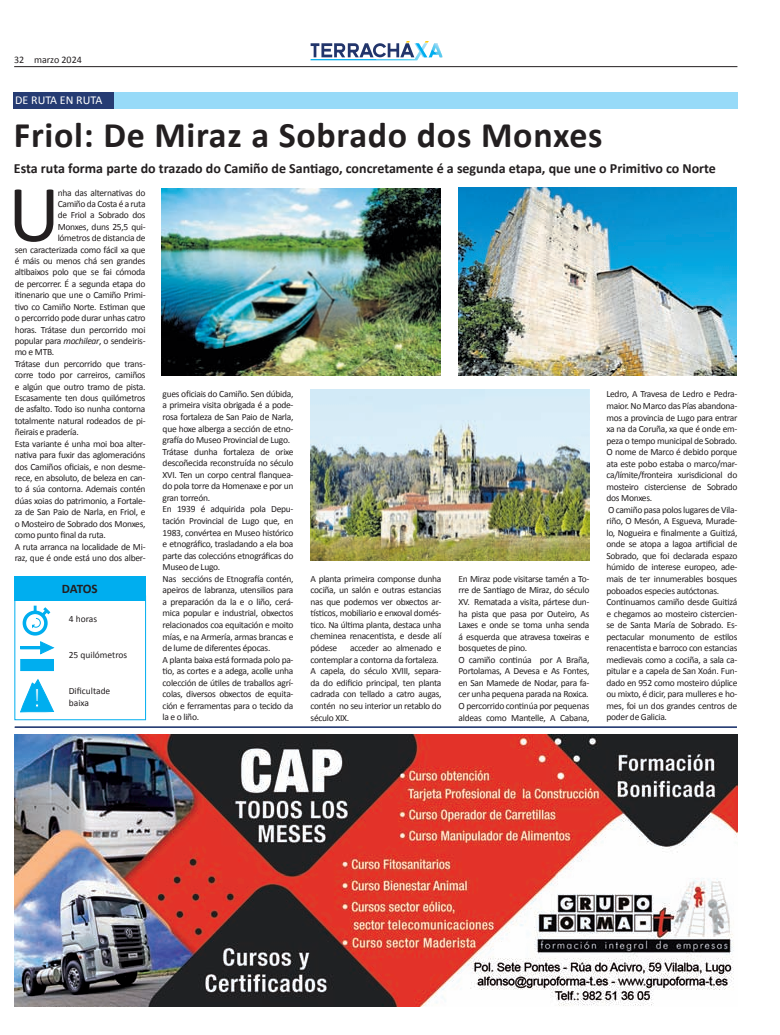
<style>
.page{position:relative;width:780px;height:1035px;background:#fff}
.page>*{position:absolute;margin:0;border:0;box-sizing:border-box;transform-origin:0 0}
.t1{font:81.3px "Calibri";color:#231f20}
.t2{font:700 36px "Calibri";letter-spacing:.02em;color:#231f20}
.t3{font:700 14px "Calibri";color:#231f20}
.t4{font:700 13px "Calibri";letter-spacing:-.025em;color:#231f20}
.t5{font:12px "Calibri";color:#fff}
.t6{font:10px "Calibri";color:#231f20}
.t7{font:9.5px/11.6px "Calibri";letter-spacing:-.03em;color:#231f20}
.t8{font:9.5px/12px "Calibri";color:#231f20}
.s1{font-style:italic}
</style>
<div class="page">
<hr style="left:14px;top:66px;width:723px;height:1px;background:#231f20">
<svg style="left:310px;top:41px;width:132px;height:19px"></svg>
<img style="left:14px;top:734px;width:723px;height:272px">
<hr style="left:15px;top:726px;width:722px;height:1px;background:#253b73">
<div style="left:14px;top:92px;width:723px;height:16px;background:#97daf8"></div>
<div style="left:14px;top:92px;width:100px;height:16px;background:#253b73"></div>
<div style="left:15px;top:576px;width:131px;height:24px;background:#00aeef"></div>
<div style="left:21px;top:659px;width:32px;height:11px;background:#00aeef"></div>
<div style="left:20px;top:659px;width:34px;height:12px;border:1px solid #00aeef"></div>
<div style="left:20px;top:646px;width:22px;height:3px;border:1px solid #00aeef"></div>
<svg style="left:39px;top:641px;width:16px;height:14px"></svg>
<div style="left:23px;top:610px;width:25px;height:25px;border:4px solid #00aeef;border-radius:50%"></div>
<svg style="left:31px;top:606px;width:20px;height:23px"></svg>
<svg style="left:20px;top:679px;width:35px;height:34px"></svg>
<div style="left:14px;top:595px;width:132px;height:125px;border:1px solid #00aeef"></div>
<img style="left:458px;top:187px;width:278px;height:189px">
<img style="left:310px;top:390px;width:279px;height:170px">
<img style="left:162px;top:189px;width:278px;height:187px">
<p class="t6" style="left:14px;top:54px;width:69px">32 marzo 2024</p>
<p class="t5" style="left:15px;top:93px;width:89px">DE RUTA EN RUTA</p>
<h2 class="t2" style="left:14px;top:113px;width:590px">Friol: De Miraz a Sobrado dos Monxes</h2>
<h3 class="t3" style="left:14px;top:159px;width:703px">Esta ruta forma parte do trazado do Camiño de Santiago, concretamente é a segunda etapa, que une o Primitivo co Norte</h3>
<h1 class="t1" style="left:8px;top:164px;width:54px">U</h1>
<p class="t7" style="left:58px;top:186px;width:89px">nha das alternativas do</p>
<p class="t7" style="left:58px;top:197px;width:89px">Camiño da Costa é a ruta</p>
<p class="t7" style="left:58px;top:209px;width:89px">de Friol a Sobrado dos</p>
<p class="t7" style="left:58px;top:220px;width:89px">Monxes, duns 25,5 qui-</p>
<p class="t7" style="left:58px;top:232px;width:89px">lómetros de distancia de</p>
<p class="t7" style="left:15px;top:243px;width:132px">sen caracterizada como fácil xa que</p>
<p class="t7" style="left:15px;top:255px;width:132px">é máis ou menos chá sen grandes</p>
<p class="t7" style="left:15px;top:266px;width:132px">altibaixos polo que se fai cómoda</p>
<p class="t7" style="left:15px;top:277px;width:132px">de percorrer. É a segunda etapa do</p>
<p class="t7" style="left:15px;top:289px;width:132px">itinenario que une o Camiño Primi-</p>
<p class="t7" style="left:15px;top:300px;width:132px">tivo co Camiño Norte. Estiman que</p>
<p class="t7" style="left:15px;top:312px;width:132px">o percorrido pode durar unhas catro</p>
<p class="t7" style="left:15px;top:323px;width:132px">horas. Trátase dun percorrido moi</p>
<p class="t7" style="left:15px;top:334px;width:132px">popular para <span class="s1">mochilear</span>, o sendeiris-</p>
<p class="t7" style="left:15px;top:346px;width:41px">mo e MTB.</p>
<p class="t7" style="left:15px;top:357px;width:132px">Trátase dun percorrido que trans-</p>
<p class="t7" style="left:15px;top:369px;width:132px">corre todo por carreiros, camiños</p>
<p class="t7" style="left:15px;top:380px;width:132px">e algún que outro tramo de pista.</p>
<p class="t7" style="left:15px;top:392px;width:132px">Escasamente ten dous quilómetros</p>
<p class="t7" style="left:15px;top:403px;width:132px">de asfalto. Todo iso nunha contorna</p>
<p class="t7" style="left:15px;top:414px;width:132px">totalmente natural rodeados de pi-</p>
<p class="t7" style="left:15px;top:426px;width:66px">ñeirais e pradería.</p>
<p class="t7" style="left:15px;top:437px;width:132px">Esta variante é unha moi boa alter-</p>
<p class="t7" style="left:15px;top:449px;width:132px">nativa para fuxir das aglomeracións</p>
<p class="t7" style="left:15px;top:460px;width:132px">dos Camiños oficiais, e non desme-</p>
<p class="t7" style="left:15px;top:471px;width:132px">rece, en absoluto, de beleza en can-</p>
<p class="t7" style="left:15px;top:483px;width:132px">to á súa contorna. Ademais contén</p>
<p class="t7" style="left:15px;top:494px;width:132px">dúas xoias do patrimonio, a Fortale-</p>
<p class="t7" style="left:15px;top:506px;width:132px">za de San Paio de Narla, en Friol, e</p>
<p class="t7" style="left:15px;top:517px;width:132px">o Mosteiro de Sobrado dos Monxes,</p>
<p class="t7" style="left:15px;top:529px;width:93px">como punto final da ruta.</p>
<p class="t7" style="left:15px;top:540px;width:132px">A ruta arranca na localidade de Mi-</p>
<p class="t7" style="left:15px;top:551px;width:132px">raz, que é onde está uno dos alber-</p>
<h3 class="t4" style="left:62px;top:580px;width:37px">DATOS</h3>
<p class="t7" style="left:69px;top:612px;width:30px">4 horas</p>
<p class="t8" style="left:69px;top:648px;width:60px">25 quilómetros</p>
<p class="t8" style="left:69px;top:684px;width:43px">Dificultade baixa</p>
<p class="t7" style="left:163px;top:387px;width:132px">gues oficiais do Camiño. Sen dúbida, a primeira visita obrigada é a pode&shy;rosa fortaleza de San Paio de Narla, que hoxe alberga a sección de etno&shy;grafía do Museo Provincial de Lugo.<br>Trátase dunha fortaleza de orixe descoñecida reconstruída no século<br>XVI. Ten un corpo central flanquea&shy;do pola torre da Homenaxe e por un gran torreón.<br>En 1939 é adquirida pola Depu&shy;tación Provincial de Lugo que, en<br>1983, convértea en Museo histórico e etnográfico, trasladando a ela boa parte das coleccións etnográficas do<br>Museo de Lugo.<br>Nas seccións de Etnografía contén, apeiros de labranza, utensilios para a preparación da la e o liño, cerá&shy;mica popular e industrial, obxectos relacionados coa equitación e moito mías, e na Armería, armas brancas e de lume de diferentes épocas.<br>A planta baixa está formada polo pa&shy;tio, as cortes e a adega, acolle unha colección de útiles de traballos agrí&shy;colas, diversos obxectos de equita&shy;ción e ferramentas para o tecido da la e o liño.</p>
<p class="t7" style="left:310px;top:572px;width:132px;text-align:justify">A planta primeira componse dunha cociña, un salón e outras estancias nas que podemos ver obxectos ar&shy;tísticos, mobiliario e enxoval domés&shy;tico. Na última planta, destaca unha cheminea renacentista, e desde alí pódese</p>
<p class="t7" style="left:310px;top:641px;width:132px;text-indent:39px">acceder ao almenado e contemplar a contorna da fortaleza.<br>A capela, do século XVIII, separa&shy;da do edificio principal, ten planta cadrada con tellado a catro augas, contén no seu interior un retablo do século XIX.</p>
<p class="t7" style="left:458px;top:572px;width:132px">En Miraz pode visitarse tamén a To&shy;rre de Santiago de Miraz, do século<br>XV. Rematada a visita, pártese dun&shy;ha pista que pasa por Outeiro, As<br>Laxes e onde se toma unha senda á esquerda que atravesa toxeiras e bosquetes de pino.<br>O camiño continúa por A Braña,<br>Portolamas, A Devesa e As Fontes, en San Mamede de Nodar, para fa&shy;cer unha pequena parada na Roxica.<br>O percorrido continúa por pequenas aldeas como Mantelle, A Cabana,</p>
<p class="t7" style="left:606px;top:388px;width:132px">Ledro, A Travesa de Ledro e Pedra&shy;maior. No Marco das Pías abandona&shy;mos a provincia de Lugo para entrar xa na da Coruña, xa que é onde em&shy;peza o tempo municipal de Sobrado.<br>O nome de Marco é debido porque ata este pobo estaba o marco/mar&shy;ca/límite/fronteira xurisdicional do mosteiro cisterciense de Sobrado dos Monxes.<br>O camiño pasa polos lugares de Vila&shy;riño, O Mesón, A Esgueva, Murade&shy;lo, Nogueira e finalmente a Guitizá, onde se atopa a lagoa artificial de<br>Sobrado, que foi declarada espazo húmido de interese europeo, ade&shy;mais de ter innumerables bosques poboados especies autóctonas.<br>Continuamos camiño desde Guitizá e chegamos ao mosteiro cistercien&shy;se de Santa María de Sobrado. Es&shy;pectacular monumento de estilos renacentista e barroco con estancias medievais como a cociña, a sala ca&shy;pitular e a capela de San Xoán. Fun&shy;dado en 952 como mosteiro dúplice ou mixto, é dicir, para mulleres e ho&shy;mes, foi un dos grandes centros de poder de Galicia.</p>
</div>
